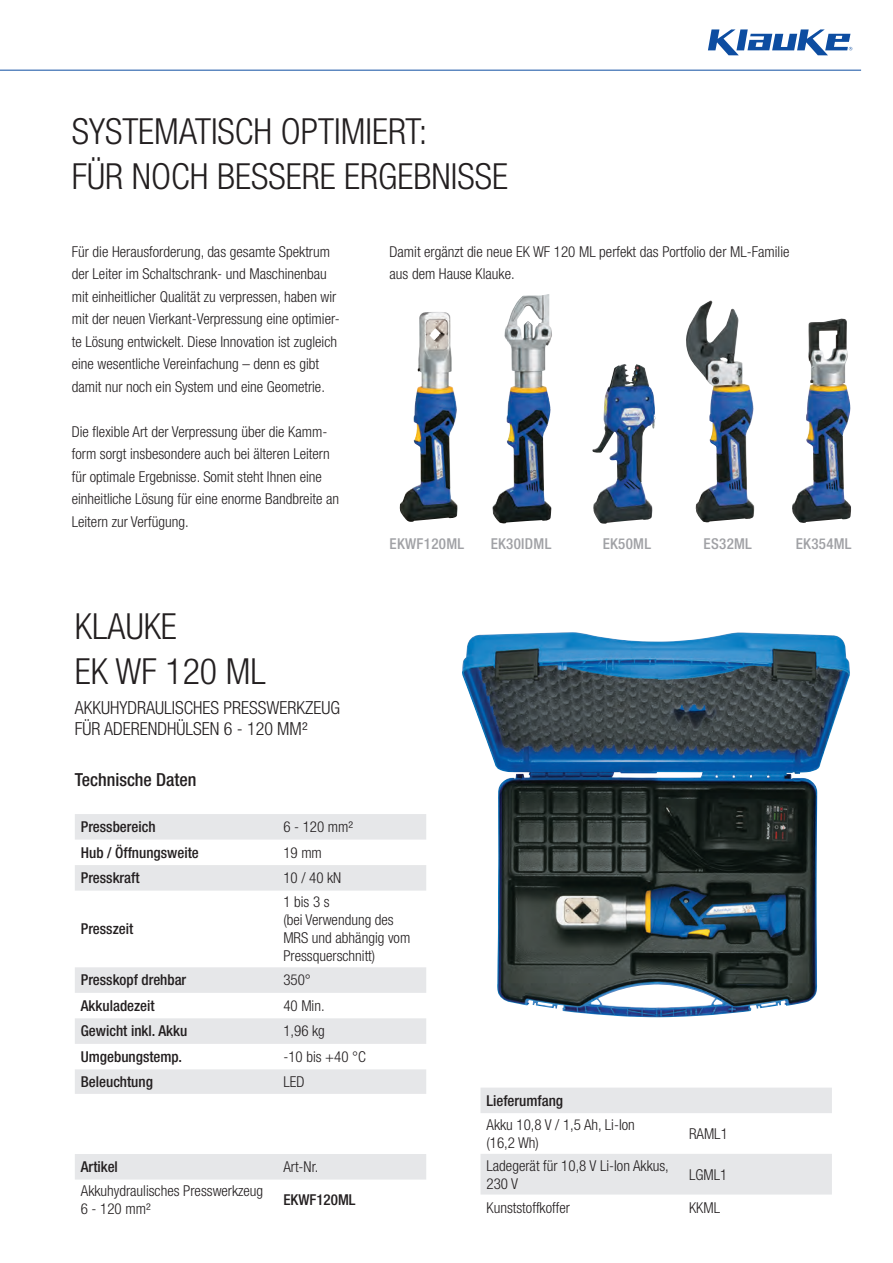
<style>
.page{position:relative;width:893px;height:1263px;background:#fff}
.page>*{position:absolute;margin:0;border:0;box-sizing:border-box;transform-origin:0 0}
.t1{font:300 condensed 36px/45px "Helvetica Neue LT Pro";color:#231f20}
.t2{font:300 condensed 18px/21px "Helvetica Neue LT Pro";color:#231f20}
.t3{font:500 condensed 18px "Helvetica Neue LT Pro";color:#231f20}
.t4{font:300 condensed 15px/22.5px "Helvetica Neue LT Pro";color:#231f20}
.t5{font:500 condensed 15px "Helvetica Neue LT Pro";color:#231f20}
.t6{font:500 condensed 15px "Helvetica Neue LT Pro";letter-spacing:.02em;color:#a0a1a5}
</style>
<div class="page">
<svg style="left:708px;top:29px;width:144px;height:26px"></svg>
<img style="left:462px;top:632px;width:388px;height:385px">
<hr style="left:0;top:70px;width:861px;height:1px;background:#0d4da1">
<img style="left:592px;top:364px;width:64px;height:160px">
<img style="left:686px;top:301px;width:68px;height:221px">
<img style="left:792px;top:319px;width:59px;height:204px">
<img style="left:492px;top:294px;width:59px;height:229px">
<img style="left:399px;top:312px;width:59px;height:210px">
<svg style="left:75px;top:814px;width:351px;height:280px"></svg>
<div style="left:75px;top:1154px;width:351px;height:25px;background:#e6e7e9"></div>
<svg style="left:480px;top:1088px;width:352px;height:106px"></svg>
<h1 class="t1" style="left:72px;top:108px;width:438px">SYSTEMATISCH OPTIMIERT:<br>FÜR NOCH BESSERE ERGEBNISSE</h1>
<p class="t4" style="left:72px;top:240px;width:269px">Für die Herausforderung, das gesamte Spektrum der Leiter im Schaltschrank- und Maschinenbau mit einheitlicher Qualität zu verpressen, haben wir mit der neuen Vierkant-Verpressung eine optimier&shy;te Lösung entwickelt. Diese Innovation ist zugleich eine wesentliche Vereinfachung – denn es gibt damit nur noch ein System und eine Geometrie.</p>
<p class="t4" style="left:72px;top:420px;width:269px">Die flexible Art der Verpressung über die Kamm&shy;form sorgt insbesondere auch bei älteren Leitern für optimale Ergebnisse. Somit steht Ihnen eine einheitliche Lösung für eine enorme Bandbreite an Leitern zur Verfügung.</p>
<h1 class="t1" style="left:75px;top:603px;width:193px">KLAUKE<br>EK WF 120 ML</h1>
<p class="t2" style="left:75px;top:697px;width:267px">AKKUHYDRAULISCHES PRESSWERKZEUG<br>FÜR ADERENDHÜLSEN 6 - 120 MM²</p>
<p class="t3" style="left:75px;top:769px;width:123px">Technische Daten</p>
<p class="t5" style="left:81px;top:818px;width:76px">Pressbereich</p>
<p class="t4" style="left:283px;top:815px;width:71px">6 - 120 mm²</p>
<p class="t5" style="left:81px;top:843px;width:120px">Hub / Öffnungsweite</p>
<p class="t4" style="left:283px;top:841px;width:40px">19 mm</p>
<p class="t5" style="left:81px;top:869px;width:60px">Presskraft</p>
<p class="t4" style="left:283px;top:866px;width:59px">10 / 40 kN</p>
<p class="t4" style="left:389px;top:240px;width:401px">Damit ergänzt die neue EK WF 120 ML perfekt das Portfolio der ML-Familie aus dem Hause Klauke.</p>
<p class="t6" style="left:390px;top:535px;width:76px">EKWF120ML</p>
<p class="t6" style="left:491px;top:535px;width:62px">EK30IDML</p>
<p class="t6" style="left:603px;top:535px;width:50px">EK50ML</p>
<p class="t6" style="left:704px;top:535px;width:50px">ES32ML</p>
<p class="t6" style="left:796px;top:535px;width:57px">EK354ML</p>
<p class="t5" style="left:81px;top:920px;width:54px">Presszeit</p>
<p class="t4" style="left:283px;top:893px;width:128px;line-height:18px">1 bis 3 s<br>(bei Verwendung des<br>MRS und abhängig vom<br>Pressquerschnitt)</p>
<p class="t5" style="left:81px;top:971px;width:107px">Presskopf drehbar</p>
<p class="t4" style="left:283px;top:969px;width:29px">350°</p>
<p class="t5" style="left:81px;top:997px;width:75px">Akkuladezeit</p>
<p class="t4" style="left:283px;top:994px;width:43px">40 Min.</p>
<p class="t5" style="left:81px;top:1022px;width:108px">Gewicht inkl. Akku</p>
<p class="t4" style="left:283px;top:1020px;width:43px">1,96 kg</p>
<p class="t5" style="left:81px;top:1048px;width:103px">Umgebungstemp.</p>
<p class="t4" style="left:283px;top:1045px;width:84px">-10 bis +40 °C</p>
<p class="t5" style="left:81px;top:1073px;width:74px">Beleuchtung</p>
<p class="t4" style="left:283px;top:1070px;width:23px">LED</p>
<p class="t5" style="left:81px;top:1158px;width:39px">Artikel</p>
<p class="t4" style="left:283px;top:1155px;width:36px">Art-Nr.</p>
<p class="t4" style="left:81px;top:1182px;width:184px;line-height:18px">Akkuhydraulisches Presswerkzeug<br>6 - 120 mm²</p>
<p class="t5" style="left:283px;top:1191px;width:74px">EKWF120ML</p>
<p class="t5" style="left:486px;top:1091px;width:78px">Lieferumfang</p>
<p class="t4" style="left:486px;top:1115px;width:150px;line-height:18px">Akku 10,8 V / 1,5 Ah, Li-Ion (16,2 Wh)</p>
<p class="t4" style="left:689px;top:1122px;width:40px">RAML1</p>
<p class="t4" style="left:486px;top:1156px;width:184px;line-height:18px">Ladegerät für 10,8 V Li-Ion Akkus,<br>230 V</p>
<p class="t4" style="left:689px;top:1163px;width:40px">LGML1</p>
<p class="t4" style="left:486px;top:1196px;width:85px">Kunststoffkoffer</p>
<p class="t4" style="left:689px;top:1196px;width:33px">KKML</p>
</div>
